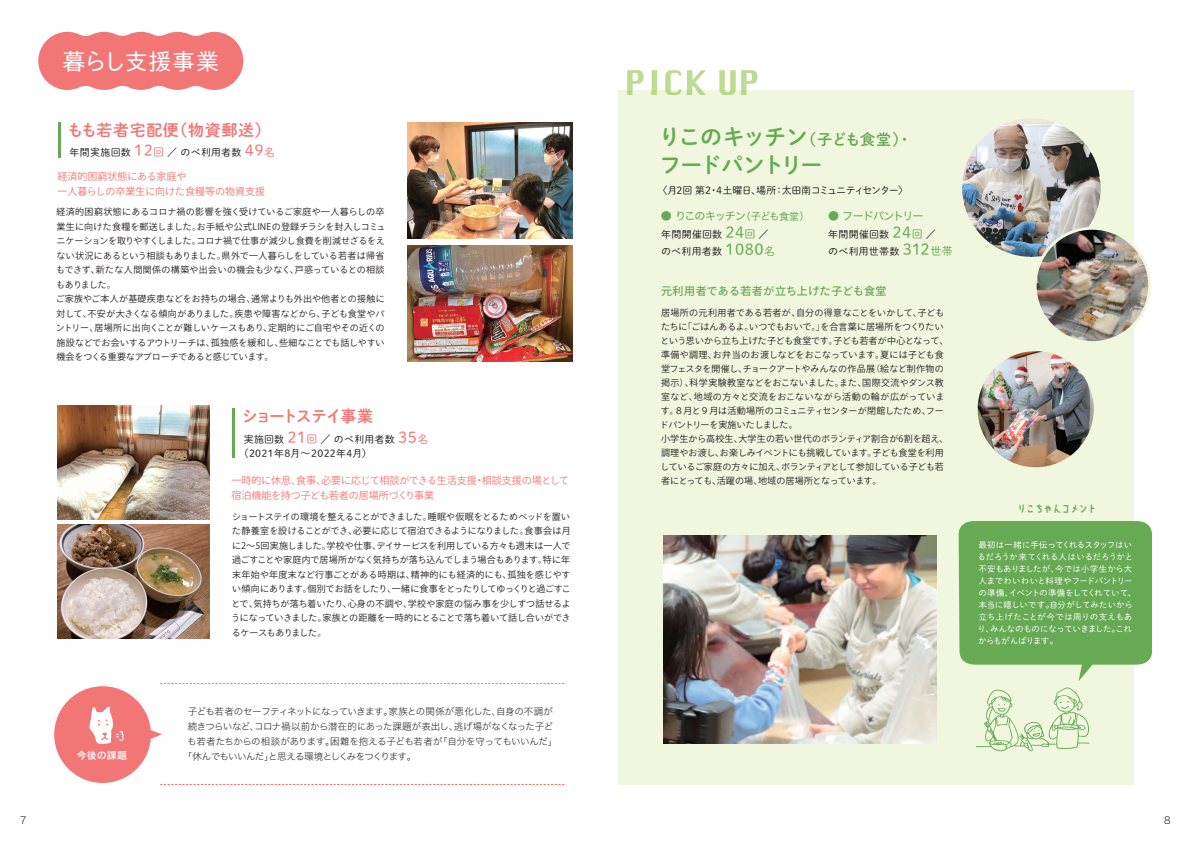
<style>
.page{position:relative;width:1191px;height:842px;background:#fff}
.page>*{position:absolute;margin:0;border:0;box-sizing:border-box;transform-origin:0 0}
.t1{font:23px "TB Go Std R";letter-spacing:-.015em;color:#fff}
.t2{font:22px "Shuei M Go Std B";letter-spacing:-.09em;color:#66aa53}
.t3{font:16px "Shuei M Go Std B";letter-spacing:.04em;color:#f27675}
.t4{font:16px "Shuei M Go Std B";letter-spacing:-.115em;color:#f27675}
.t5{font:15px "Shuei M Go Std B";letter-spacing:-.03em;color:#66aa53}
.t6{font:11px "Hiragino Sans W4";letter-spacing:-.08em;color:#66aa53}
.t7{font:500 11px "Ryo Gothic Plus N";letter-spacing:.04em;color:#66aa53}
.t8{font:11px "bananaslipplus";color:#66aa53}
.t9{font:10px/15px "Ryo Gothic Plus N";color:#f27675}
.t10{font:10px/16.3px "Shuei M Go Std L";letter-spacing:.035em;color:#231f20}
.t11{font:10px/16.3px "Shuei M Go Std L";letter-spacing:.015em;color:#231f20}
.t12{font:10px "Shuei M Go Std L";letter-spacing:-.08em;color:#231f20}
.t13{font:10px "TB Go Std DB";letter-spacing:.005em;color:#fff}
.t14{font:10px "Hiragino Sans W2";color:#231f20}
.t15{font:9.5px/15px "Hiragino Sans W2";letter-spacing:-.05em;color:#231f20}
.t16{font:9.5px "Hiragino Sans W2";letter-spacing:-.07em;color:#231f20}
.t17{font:9px/14.5px "Ryo Gothic Plus N";letter-spacing:-.005em;color:#231f20}
.t18{font:8.5px/12px "Shuei M Go Std L";letter-spacing:-.035em;color:#fff}
.s1{font-size:15.5px;color:#f27675}
.s2{font-size:11px;color:#f27675}
.s3{font-size:22px}
.s4{font-size:10px}
.s5{font-size:15.5px;color:#66aa53}
.s6{font-size:11px;color:#66aa53}
</style>
<div class="page">
<svg style="left:54px;top:683px;width:512px;height:102px"></svg>
<hr style="left:232px;top:408px;width:3px;height:50px;background:#66aa53">
<hr style="left:58px;top:122px;width:3px;height:35px;background:#66aa53">
<div style="left:618px;top:90px;width:515px;height:695px;background:#f1f6df"></div>
<svg style="left:627px;top:70px;width:130px;height:20px"></svg>
<img style="left:663px;top:536px;width:273px;height:208px">
<svg style="left:38px;top:32px;width:205px;height:58px;background:#f38483"></svg>
<img style="left:960px;top:117px;width:142px;height:141px;border-radius:71px">
<div style="left:959px;top:115px;width:144px;height:145px;border:3px solid #f1f6df;border-radius:50%"></div>
<svg style="left:958px;top:521px;width:194px;height:160px;background:#75b262"></svg>
<img style="left:407px;top:123px;width:165px;height:116px">
<img style="left:58px;top:525px;width:151px;height:114px">
<img style="left:58px;top:405px;width:151px;height:114px">
<img style="left:407px;top:246px;width:165px;height:116px">
<img style="left:1035px;top:228px;width:114px;height:115px">
<div style="left:1033px;top:227px;width:118px;height:117px;border:3px solid #f1f6df;border-radius:50%"></div>
<img style="left:978px;top:352px;width:114px;height:114px">
<div style="left:974px;top:348px;width:122px;height:122px;border:3px solid #f1f6df;border-radius:50%"></div>
<svg style="left:976px;top:687px;width:113px;height:64px"></svg>
<h1 class="t1" style="left:63px;top:41px;width:158px">暮らし支援事業</h1>
<h3 class="t3" style="left:67px;top:118px;width:205px">もも若者宅配便（物資郵送）</h3>
<p class="t11" style="left:70px;top:144px;width:207px">年間実施回数 <span class="s1">12</span><span class="s2">回</span>／ のべ利用者数 <span class="s1">49</span><span class="s2">名</span></p>
<p class="t9" style="left:57px;top:169px;width:209px">経済的困窮状態にある家庭や<br>一人暮らしの卒業生に向けた食糧等の物資支援</p>
<p class="t17" style="left:56px;top:205px;width:331px">経済的困窮状態にあるコロナ禍の影響を強く受けているご家庭や一人暮らしの卒業生に向けた食糧を郵送しました。お手紙や公式LINEの登録チラシを封入しコミュニケーションを取りやすくしました。コロナ禍で仕事が減少し食費を削減せざるをえない状況にあるという相談もありました。県外で一人暮らしをしている若者は帰省もできず、新たな人間関係の構築や出会いの機会も少なく、戸惑っているとの相談もありました。<br>ご家族やご本人が基礎疾患などをお持ちの場合、通常よりも外出や他者との接触に対して、不安が大きくなる傾向がありました。疾患や障害などから、子ども食堂やパントリー、居場所に出向くことが難しいケースもあり、定期的にご自宅やその近くの施設などでお会いするアウトリーチは、孤独感を緩和し、些細なことでも話しやすい機会をつくる重要なアプローチであると感じています。</p>
<h3 class="t4" style="left:242px;top:404px;width:133px">ショートステイ事業</h3>
<p class="t10" style="left:239px;top:431px;width:191px;line-height:14.2px;text-indent:5px">実施回数 <span class="s1">21</span><span class="s2">回</span>／ のべ利用者数 <span class="s1">35</span><span class="s2">名</span>（2021年８月～2022年4月）</p>
<p class="t9" style="left:231px;top:473px;width:339px">一時的に休息、食事、必要に応じて相談ができる生活支援・相談支援の場として宿泊機能を持つ子ども若者の居場所づくり事業</p>
<p class="t17" style="left:231px;top:509px;width:341px;text-align:justify">ショートステイの環境を整えることができました。睡眠や仮眠をとるためベッドを置いた静養室を設けることができ、必要に応じて宿泊できるようになりました。食事会は月に2～5回実施しました。学校や仕事、デイサービスを利用している方々も週末は一人で過ごすことや家庭内で居場所がなく気持ちが落ち込んでしまう場合もあります。特に年末年始や年度末など行事ごとがある時期は、精神的にも経済的にも、孤独を感じやすい傾向にあります。個別でお話をしたり、一緒に食事をとったりしてゆっくりと過ごすことで、気持ちが落ち着いたり、心身の不調や、学校や家庭の悩み事を少しずつ話せるようになっていきました。家族との距離を一時的にとることで落ち着いて話し合いができるケースもありました。</p>
<p class="t15" style="left:187px;top:703px;width:372px">子ども若者のセーフティネットになっていきます。家族との関係が悪化した、自身の不調が続きつらいなど、コロナ禍以前から潜在的にあった課題が表出し、逃げ場がなくなった子ども若者たちからの相談があります。困難を抱える子ども若者が「自分を守ってもいいんだ」</p>
<p class="t13" style="left:77px;top:746px;width:52px">今後の課題</p>
<p class="t16" style="left:183px;top:748px;width:235px">「休んでもいいんだ」と思える環境としくみをつくります。</p>
<h3 class="t5" style="left:659px;top:128px;width:255px"><span class="s3">りこのキッチン</span>（子ども食堂）・</h3>
<h2 class="t2" style="left:659px;top:149px;width:165px">フードパントリー</h2>
<p class="t12" style="left:657px;top:183px;width:252px">〈月2回 第2・４土曜日、場所：太田南コミュニティセンター〉</p>
<p class="t6" style="left:661px;top:206px;width:150px">● りこのキッチン<span class="s4">（子ども食堂）</span></p>
<p class="t11" style="left:661px;top:226px;width:116px">年間開催回数 <span class="s5">24</span><span class="s6">回</span>／のべ利用者数 <span class="s5">1080</span><span class="s6">名</span></p>
<p class="t6" style="left:828px;top:206px;width:97px">● フードパントリー</p>
<p class="t10" style="left:828px;top:226px;width:126px">年間開催回数 <span class="s5">24</span><span class="s6">回</span>／<br>のべ利用世帯数 <span class="s5">312</span><span class="s6">世帯</span></p>
<p class="t7" style="left:661px;top:284px;width:227px">元利用者である若者が立ち上げた子ども食堂</p>
<p class="t17" style="left:660px;top:306px;width:290px;line-height:14px">居場所の元利用者である若者が、自分の得意なことをいかして、子どもたちに「ごはんあるよ。いつでもおいで。」を合言葉に居場所をつくりたいという思いから立ち上げた子ども食堂です。子ども若者が中心となって、準備や調理、お弁当のお渡しなどをおこなっています。夏には子ども食堂フェスタを開催し、チョークアートやみんなの作品展（絵など制作物の掲示）、科学実験教室などをおこないました。また、国際交流やダンス教室など、地域の方々と交流をおこないながら活動の輪が広がっています。８月と９月は活動場所のコミュニティセンターが閉館したため、フードパントリーを実施いたしました。<br>小学生から高校生、大学生の若い世代のボランティア割合が6割を超え、調理やお渡し、お楽しみイベントにも挑戦しています。子ども食堂を利用しているご家庭の方々に加え、ボランティアとして参加している子ども若者にとっても、活躍の場、地域の居場所となっています。</p>
<p class="t8" style="left:1017px;top:502px;width:80px">りこちゃんコメント</p>
<p class="t18" style="left:977px;top:539px;width:160px">最初は一緒に手伝ってくれるスタッフはいるだろうか来てくれる人はいるだろうかと不安もありましたが、今では小学生から大人までわいわいと料理やフードパントリーの準備、イベントの準備をしてくれていて、本当に嬉しいです。自分がしてみたいから立ち上げたことが今では周りの支えもあり、みんなのものになっていきました。これからもがんばります。</p>
<p class="t14" style="left:20px;top:811px;width:8px">7</p>
<p class="t14" style="left:1164px;top:811px;width:8px">8</p>
</div>
